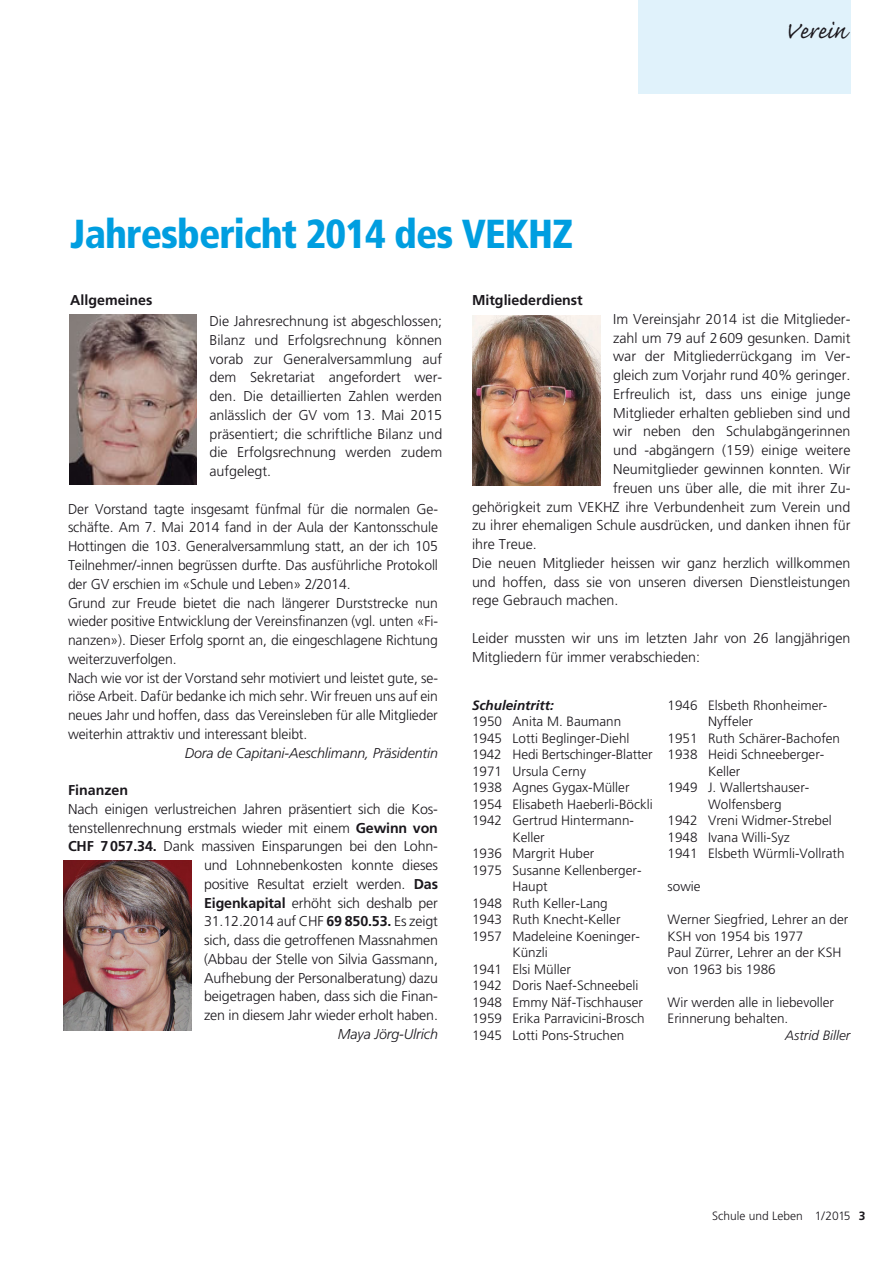
<style>
.page{position:relative;width:893px;height:1263px;background:#fff}
.page>*{position:absolute;margin:0;border:0;box-sizing:border-box;transform-origin:0 0}
.t1{font:900 condensed 40.5px "Frutiger";letter-spacing:-.025em;color:#009ee0}
.t2{font:30px "Caflisch Script";color:#1a171c}
.t3{font:300 14.25px/18.8px "Frutiger";letter-spacing:-.01em;color:#1a171c}
.t4{font:italic 300 14.25px "Frutiger";letter-spacing:-.01em;color:#1a171c}
.t5{font:700 14.25px "Frutiger";color:#1a171c}
.t6{font:300 13.5px/16.5px "Frutiger";color:#1a171c}
.t7{font:italic 700 13.5px "Frutiger";color:#1a171c}
.t8{font:italic 300 13.5px "Frutiger";color:#1a171c}
.t9{font:300 12px "Frutiger";color:#1a171c}
.s1{font-weight:700}
</style>
<div class="page">
<div style="left:638px;top:0;width:212px;height:94px;background:#e0f2fb"></div>
<img style="left:69px;top:315px;width:128px;height:170px">
<img style="left:473px;top:315px;width:127px;height:171px">
<img style="left:64px;top:860px;width:127px;height:170px">
<h1 class="t1" style="left:70px;top:218px;width:504px">Jahresbericht 2014 des VEKHZ</h1>
<p class="t5" style="left:70px;top:294px;width:84px">Allgemeines</p>
<p class="t5" style="left:472px;top:294px;width:112px">Mitgliederdienst</p>
<h2 class="t2" style="left:784px;top:20px;width:63px">Verein</h2>
<p class="t3" style="left:209px;top:313px;width:234px;text-align:justify">Die Jahresrechnung ist abgeschlossen; Bilanz und Erfolgsrechnung können vorab zur Generalversammlung auf dem Sekretariat angefordert wer&shy;den. Die detaillierten Zahlen werden anlässlich der GV vom 13. Mai 2015 präsentiert; die schriftliche Bilanz und die Erfolgsrechnung werden zudem aufgelegt.</p>
<p class="t3" style="left:68px;top:500px;width:371px">Der Vorstand tagte insgesamt fünfmal für die normalen Ge&shy;schäfte. Am 7. Mai 2014 fand in der Aula der Kantonsschule Hottingen die 103. Generalversammlung statt, an der ich 105<br>Teilnehmer/-innen begrüssen durfte. Das ausführliche Protokoll der GV erschien im «Schule und Leben» 2/2014.<br>Grund zur Freude bietet die nach längerer Durststrecke nun wieder positive Entwicklung der Vereinsfinanzen (vgl. unten «Fi&shy;nanzen»). Dieser Erfolg spornt an, die eingeschlagene Richtung weiterzuverfolgen.<br>Nach wie vor ist der Vorstand sehr motiviert und leistet gute, se&shy;riöse Arbeit. Dafür bedanke ich mich sehr. Wir freuen uns auf ein neues Jahr und hoffen, dass das Vereinsleben für alle Mitglieder weiterhin attraktiv und interessant bleibt.</p>
<p class="t4" style="left:185px;top:747px;width:255px">Dora de Capitani-Aeschlimann, Präsidentin</p>
<p class="t5" style="left:68px;top:784px;width:62px">Finanzen</p>
<p class="t3" style="left:68px;top:800px;width:371px;text-align:right">Nach einigen verlustreichen Jahren präsentiert sich die Kos&shy;tenstellenrechnung erstmals wieder mit einem <span class="s1">Gewinn von CHF 7 057.34.</span> Dank massiven Einsparungen bei den Lohn&shy;und Lohnnebenkosten konnte dieses<br>positive Resultat erzielt werden. <span class="s1">Das<br>Eigenkapital</span> erhöht sich deshalb per<br>31.12.2014 auf CHF <span class="s1">69 850.53.</span> Es zeigt<br>sich, dass die getroffenen Massnahmen<br>(Abbau der Stelle von Silvia Gassmann,<br>Aufhebung der Personalberatung) dazu<br>beigetragen haben, dass sich die Finan-<br>zen in diesem Jahr wieder erholt haben.</p>
<p class="t4" style="left:338px;top:1028px;width:101px">Maya Jörg-Ulrich</p>
<p class="t3" style="left:613px;top:311px;width:239px">Im Vereinsjahr 2014 ist die Mitglieder-</p>
<p class="t3" style="left:613px;top:329px;width:239px">zahl um 79 auf 2 609 gesunken. Damit</p>
<p class="t3" style="left:613px;top:348px;width:239px">war der Mitgliederrückgang im Ver-</p>
<p class="t3" style="left:613px;top:367px;width:239px">gleich zum Vorjahr rund 40% geringer.</p>
<p class="t3" style="left:613px;top:386px;width:239px">Erfreulich ist, dass uns einige junge</p>
<p class="t3" style="left:613px;top:404px;width:239px">Mitglieder erhalten geblieben sind und</p>
<p class="t3" style="left:613px;top:423px;width:239px">wir neben den Schulabgängerinnen</p>
<p class="t3" style="left:613px;top:442px;width:239px">und -abgängern (159) einige weitere</p>
<p class="t3" style="left:613px;top:461px;width:239px">Neumitglieder gewinnen konnten. Wir</p>
<p class="t3" style="left:613px;top:479px;width:239px">freuen uns über alle, die mit ihrer Zu-</p>
<p class="t3" style="left:472px;top:498px;width:380px">gehörigkeit zum VEKHZ ihre Verbundenheit zum Verein und</p>
<p class="t3" style="left:472px;top:517px;width:380px">zu ihrer ehemaligen Schule ausdrücken, und danken ihnen für</p>
<p class="t3" style="left:472px;top:536px;width:66px">ihre Treue.</p>
<p class="t3" style="left:472px;top:554px;width:380px">Die neuen Mitglieder heissen wir ganz herzlich willkommen</p>
<p class="t3" style="left:472px;top:573px;width:380px">und hoffen, dass sie von unseren diversen Dienstleistungen</p>
<p class="t3" style="left:472px;top:592px;width:148px">rege Gebrauch machen.</p>
<p class="t3" style="left:472px;top:629px;width:380px">Leider mussten wir uns im letzten Jahr von 26 langjährigen<br>Mitgliedern für immer verabschieden:</p>
<p class="t7" style="left:472px;top:700px;width:83px">Schuleintritt:</p>
<p class="t6" style="left:472px;top:714px;width:151px">1950 Anita M. Baumann</p>
<p class="t6" style="left:472px;top:731px;width:159px">1945 Lotti Beglinger-Diehl</p>
<p class="t6" style="left:472px;top:747px;width:182px">1942 Hedi Bertschinger-Blatter</p>
<p class="t6" style="left:472px;top:764px;width:116px">1971 Ursula Cerny</p>
<p class="t6" style="left:472px;top:780px;width:159px">1938 Agnes Gygax-Müller</p>
<p class="t6" style="left:472px;top:797px;width:182px">1954 Elisabeth Haeberli-Böckli</p>
<p class="t6" style="left:472px;top:813px;width:163px">1942 Gertrud Hintermann-</p>
<p class="t6" style="left:512px;top:830px;width:34px">Keller</p>
<p class="t6" style="left:472px;top:846px;width:124px">1936 Margrit Huber</p>
<p class="t6" style="left:472px;top:863px;width:171px">1975 Susanne Kellenberger-</p>
<p class="t6" style="left:512px;top:879px;width:37px">Haupt</p>
<p class="t6" style="left:472px;top:896px;width:137px">1948 Ruth Keller-Lang</p>
<p class="t6" style="left:472px;top:912px;width:150px">1943 Ruth Knecht-Keller</p>
<p class="t6" style="left:472px;top:929px;width:170px">1957 Madeleine Koeninger-</p>
<p class="t6" style="left:512px;top:945px;width:37px">Künzli</p>
<p class="t6" style="left:472px;top:962px;width:100px">1941 Elsi Müller</p>
<p class="t6" style="left:472px;top:978px;width:168px">1942 Doris Naef-Schneebeli</p>
<p class="t6" style="left:472px;top:995px;width:172px">1948 Emmy Näf-Tischhauser</p>
<p class="t6" style="left:472px;top:1011px;width:174px">1959 Erika Parravicini-Brosch</p>
<p class="t6" style="left:472px;top:1028px;width:154px">1945 Lotti Pons-Struchen</p>
<p class="t6" style="left:668px;top:698px;width:161px">1946 Elsbeth Rhonheimer-</p>
<p class="t6" style="left:708px;top:714px;width:46px">Nyffeler</p>
<p class="t6" style="left:668px;top:731px;width:174px">1951 Ruth Schärer-Bachofen</p>
<p class="t6" style="left:668px;top:747px;width:158px">1938 Heidi Schneeberger-</p>
<p class="t6" style="left:708px;top:764px;width:34px">Keller</p>
<p class="t6" style="left:668px;top:780px;width:143px">1949 J. Wallertshauser-</p>
<p class="t6" style="left:708px;top:797px;width:75px">Wolfensberg</p>
<p class="t6" style="left:668px;top:813px;width:166px">1942 Vreni Widmer-Strebel</p>
<p class="t6" style="left:668px;top:830px;width:124px">1948 Ivana Willi-Syz</p>
<p class="t6" style="left:668px;top:846px;width:178px">1941 Elsbeth Würmli-Vollrath</p>
<p class="t6" style="left:668px;top:879px;width:35px">sowie</p>
<p class="t6" style="left:668px;top:912px;width:182px">Werner Siegfried, Lehrer an der<br>KSH von 1954 bis 1977<br>Paul Zürrer, Lehrer an der KSH von 1963 bis 1986</p>
<p class="t6" style="left:668px;top:995px;width:168px">Wir werden alle in liebevoller<br>Erinnerung behalten.</p>
<p class="t8" style="left:785px;top:1029px;width:67px">Astrid Biller</p>
<p class="t9" style="left:712px;top:1211px;width:155px">Schule und Leben 1/2015 <span class="s1">3</span></p>
</div>
